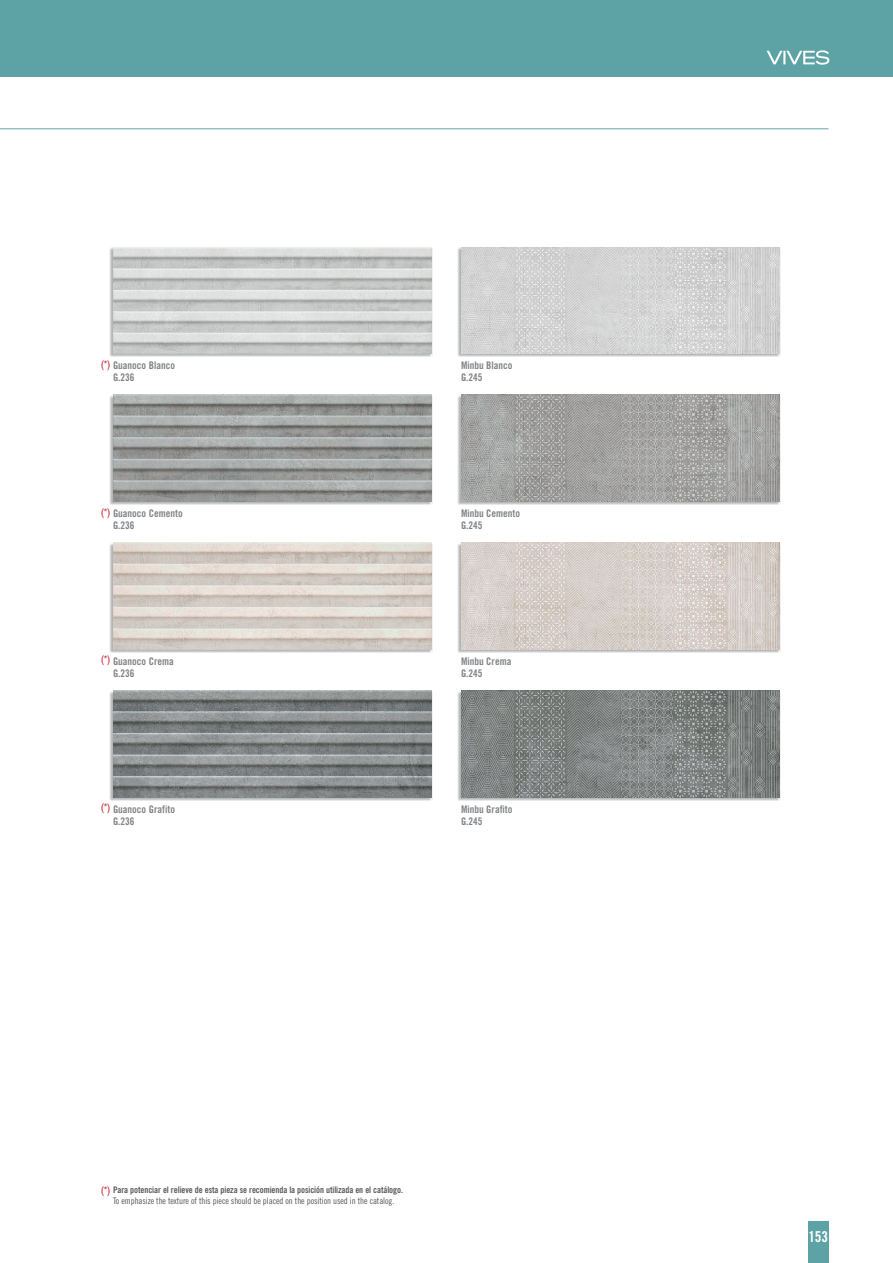
<style>
.page{position:relative;width:893px;height:1263px;background:#fff}
.page>*{position:absolute;margin:0;border:0;box-sizing:border-box;transform-origin:0 0}
.t1{font:15px "Trade Gothic Bold Cond Twenty";color:#fff}
.t2{font:10.5px/12px "Trade Gothic Bold Cond Twenty";color:#808285}
.t3{font:10.5px "Helvetica Neue";color:#c82434}
.t4{font:9px "Trade Gothic Bold Cond Twenty";letter-spacing:-.01em;color:#57585a}
.t5{font:9px "Trade Gothic Cond Eighteen";letter-spacing:-.01em;color:#57585a}
</style>
<div class="page">
<div style="left:0;top:0;width:893px;height:77px;background:#5da3a6"></div>
<hr style="left:0;top:128px;width:829px;height:1px;background:#5da3a6">
<img style="left:457px;top:248px;width:323px;height:109px">
<img style="left:461px;top:247px;width:319px;height:106px">
<img style="left:109px;top:248px;width:323px;height:109px">
<img style="left:113px;top:247px;width:319px;height:106px">
<img style="left:457px;top:396px;width:323px;height:109px">
<img style="left:461px;top:395px;width:319px;height:106px">
<img style="left:109px;top:396px;width:323px;height:109px">
<img style="left:113px;top:395px;width:319px;height:106px">
<img style="left:457px;top:544px;width:323px;height:109px">
<img style="left:461px;top:543px;width:319px;height:106px">
<img style="left:109px;top:544px;width:323px;height:109px">
<img style="left:113px;top:543px;width:319px;height:106px">
<img style="left:457px;top:690px;width:323px;height:111px">
<img style="left:461px;top:691px;width:319px;height:106px">
<img style="left:109px;top:690px;width:323px;height:111px">
<img style="left:113px;top:691px;width:319px;height:106px">
<svg style="left:767px;top:50px;width:62px;height:15px"></svg>
<div style="left:808px;top:1221px;width:21px;height:42px;background:#5da3a6"></div>
<p class="t3" style="left:101px;top:358px;width:11px">(*)</p>
<p class="t2" style="left:113px;top:359px;width:64px">Guanoco Blanco<br>G.236</p>
<p class="t2" style="left:461px;top:359px;width:53px">Minbu Blanco<br>G.245</p>
<p class="t3" style="left:101px;top:505px;width:11px">(*)</p>
<p class="t2" style="left:113px;top:507px;width:71px">Guanoco Cemento<br>G.236</p>
<p class="t2" style="left:461px;top:507px;width:61px">Minbu Cemento<br>G.245</p>
<p class="t3" style="left:101px;top:653px;width:11px">(*)</p>
<p class="t2" style="left:113px;top:655px;width:62px">Guanoco Crema<br>G.236</p>
<p class="t2" style="left:461px;top:655px;width:52px">Minbu Crema<br>G.245</p>
<p class="t3" style="left:101px;top:801px;width:11px">(*)</p>
<p class="t2" style="left:113px;top:803px;width:64px">Guanoco Grafito<br>G.236</p>
<p class="t2" style="left:461px;top:803px;width:53px">Minbu Grafito<br>G.245</p>
<p class="t3" style="left:101px;top:1184px;width:11px">(*)</p>
<p class="t4" style="left:113px;top:1184px;width:291px">Para potenciar el relieve de esta pieza se recomienda la posición utilizada en el catálogo.</p>
<p class="t5" style="left:113px;top:1195px;width:283px">To emphasize the texture of this piece should be placed on the position used in the catalog.</p>
<h1 class="t1" style="left:808px;top:1227px;width:21px">153</h1>
</div>
